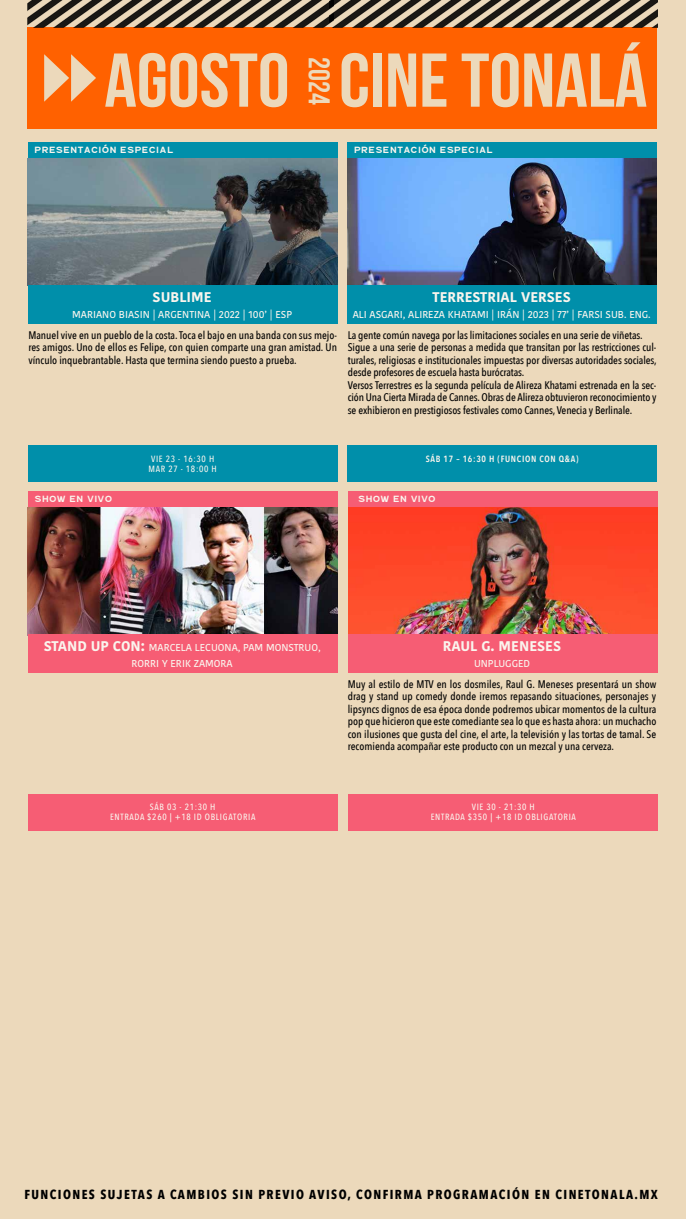
<style>
.page{position:relative;width:686px;height:1219px;background:#fff}
.page>*{position:absolute;margin:0;border:0;box-sizing:border-box;transform-origin:0 0}
.t1{font:76px "Bebas Neue";color:#ecd9bb;scale:1.05 1}
.t2{font:30px "Bebas Neue";color:#ecd9bb}
.t3{font:700 14px "Kohinoor Bangla";color:#faf5ee}
.t4{font:700 13px "Avenir Next Condensed";letter-spacing:.11em;color:#000}
.t5{font:500 11px/12.5px "Avenir Next Condensed";letter-spacing:-.01em;color:#000;text-align:justify}
.t6{font:500 10px/16px "Kohinoor Bangla";color:#faf5ee;text-align:center}
.t7{font:10px "Double Porter 3";letter-spacing:.1em;color:#faf5ee}
.t8{font:500 9px/10.8px "Avenir Next Condensed";letter-spacing:.075em;color:#faf5ee;text-align:center}
.t9{font:600 9px "Avenir Next Condensed";letter-spacing:.075em;color:#faf5ee}
.s1{font-weight:700;font-size:14px}
</style>
<div class="page">
<div style="left:0;top:0;width:685px;height:1219px;background:#ecd9bb"></div>
<div style="left:28px;top:445px;width:309px;height:37px;background:#008faa"></div>
<div style="left:347px;top:445px;width:309px;height:37px;background:#008faa"></div>
<div style="left:28px;top:142px;width:309px;height:17px;background:#008faa"></div>
<div style="left:347px;top:142px;width:309px;height:17px;background:#008faa"></div>
<img style="left:28px;top:158px;width:309px;height:127px">
<img style="left:347px;top:158px;width:309px;height:127px">
<div style="left:28px;top:28px;width:628px;height:101px;background:#ff6100"></div>
<img style="left:28px;top:0;width:301px;height:28px">
<img style="left:329px;top:0;width:327px;height:28px">
<div style="left:28px;top:285px;width:309px;height:39px;background:#008faa"></div>
<div style="left:347px;top:285px;width:309px;height:39px;background:#008faa"></div>
<div style="left:28px;top:795px;width:309px;height:36px;background:#f65d74"></div>
<div style="left:348px;top:795px;width:309px;height:36px;background:#f65d74"></div>
<div style="left:28px;top:491px;width:309px;height:17px;background:#f65d74"></div>
<div style="left:348px;top:491px;width:309px;height:17px;background:#f65d74"></div>
<img style="left:28px;top:508px;width:309px;height:126px">
<img style="left:348px;top:508px;width:309px;height:126px">
<div style="left:28px;top:634px;width:309px;height:39px;background:#f65d74"></div>
<div style="left:348px;top:634px;width:309px;height:39px;background:#f65d74"></div>
<h1 class="t1" style="left:104px;top:39px;width:518px">AGOSTO CINE TONALÁ</h1>
<h2 class="t2" style="left:335px;top:57px;width:49px;rotate:90deg">2024</h2>
<p class="t7" style="left:35px;top:144px;width:140px">PRESENTACIÓN ESPECIAL</p>
<p class="t7" style="left:354px;top:144px;width:140px">PRESENTACIÓN ESPECIAL</p>
<p class="t3" style="left:152px;top:285px;width:60px">SUBLIME</p>
<p class="t6" style="left:72px;top:306px;width:221px">MARIANO BIASIN | ARGENTINA | 2022 | 100’ | ESP</p>
<p class="t3" style="left:432px;top:285px;width:140px">TERRESTRIAL VERSES</p>
<p class="t6" style="left:352px;top:306px;width:299px">ALI ASGARI, ALIREZA KHATAMI | IRÁN | 2023 | 77’ | FARSI SUB. ENG.</p>
<p class="t5" style="left:28px;top:328px;width:310px">Manuel vive en un pueblo de la costa. Toca el bajo en una banda con sus mejo&shy;res amigos. Uno de ellos es Felipe, con quien comparte una gran amistad. Un vínculo inquebrantable. Hasta que termina siendo puesto a prueba.</p>
<p class="t5" style="left:347px;top:328px;width:310px;text-align:left">La gente común navega por las limitaciones sociales en una serie de viñetas.<br>Sigue a una serie de personas a medida que transitan por las restricciones cul&shy;turales, religiosas e institucionales impuestas por diversas autoridades sociales, desde profesores de escuela hasta burócratas.<br>Versos Terrestres es la segunda película de Alireza Khatami estrenada en la sec&shy;ción Una Cierta Mirada de Cannes. Obras de Alireza obtuvieron reconocimiento y se exhibieron en prestigiosos festivales como Cannes, Venecia y Berlinale.</p>
<p class="t8" style="left:148px;top:453px;width:70px;text-align:left">VIE 23 - 16:30 H<br>MAR 27 - 18:00 H</p>
<p class="t9" style="left:425px;top:451px;width:154px">SÁB 17 – 16:30 H (FUNCION CON Q&amp;A)</p>
<p class="t7" style="left:35px;top:493px;width:78px">SHOW EN VIVO</p>
<p class="t7" style="left:358px;top:493px;width:78px">SHOW EN VIVO</p>
<p class="t6" style="left:44px;top:639px;width:278px"><span class="s1">STAND UP CON:</span> MARCELA LECUONA, PAM MONSTRUO,<br>RORRI Y ERIK ZAMORA</p>
<p class="t3" style="left:442px;top:634px;width:120px">RAUL G. MENESES</p>
<p class="t6" style="left:473px;top:655px;width:57px">UNPLUGGED</p>
<p class="t8" style="left:110px;top:801px;width:147px">SÁB 03 - 21:30 H<br>ENTRADA $260 | +18 ID OBLIGATORIA</p>
<p class="t5" style="left:347px;top:678px;width:310px">Muy al estilo de MTV en los dosmiles, Raul G. Meneses presentará un show drag y stand up comedy donde iremos repasando situaciones, personajes y lipsyncs dignos de esa época donde podremos ubicar momentos de la cultura pop que hicieron que este comediante sea lo que es hasta ahora: un muchacho con ilusiones que gusta del cine, el arte, la televisión y las tortas de tamal. Se recomienda acompañar este producto con un mezcal y una cerveza.</p>
<p class="t8" style="left:430px;top:801px;width:147px">VIE 30 - 21:30 H<br>ENTRADA $350 | +18 ID OBLIGATORIA</p>
<p class="t4" style="left:24px;top:1186px;width:634px">FUNCIONES SUJETAS A CAMBIOS SIN PREVIO AVISO, CONFIRMA PROGRAMACIÓN EN CINETONALA.MX</p>
</div>
